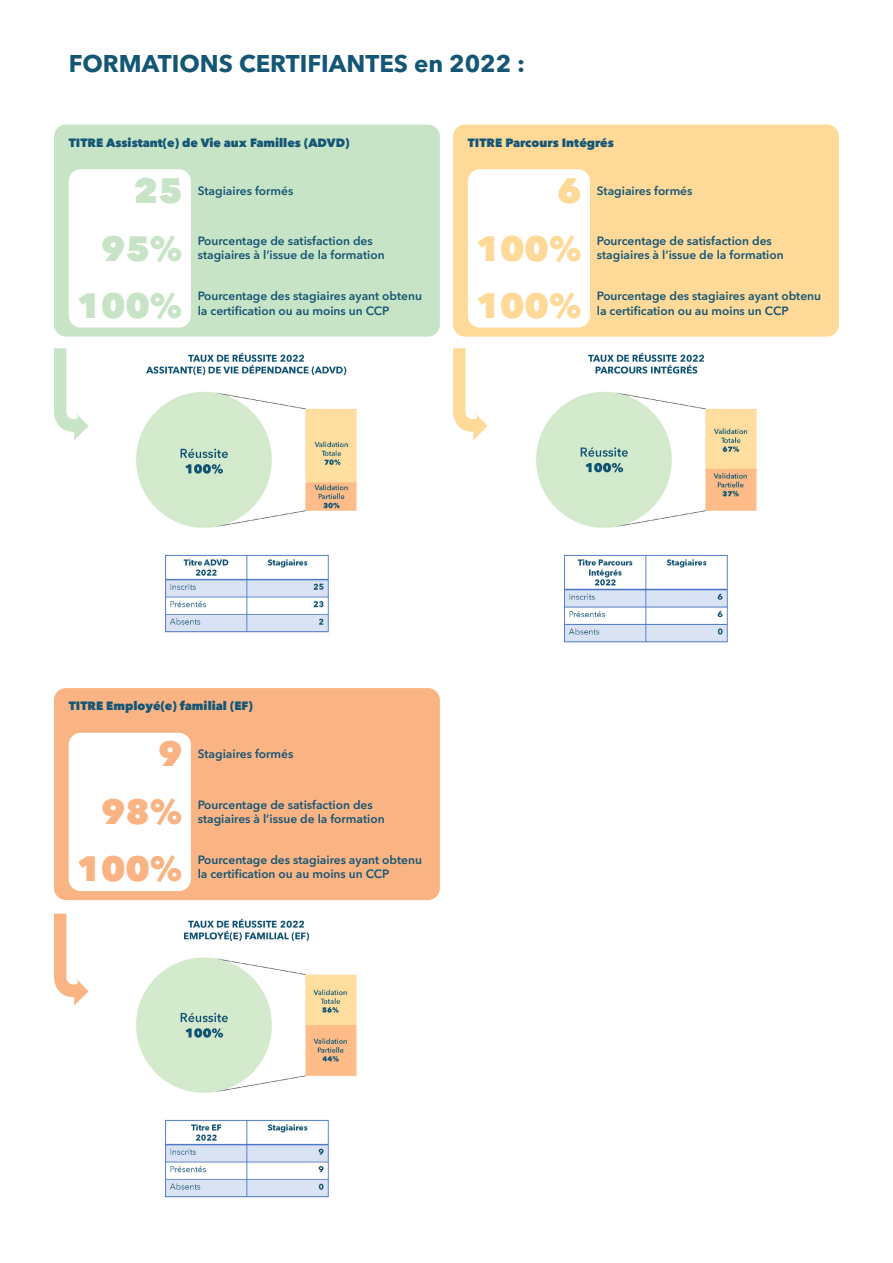
<style>
.page{position:relative;width:893px;height:1263px;background:#fff}
.page>*{position:absolute;margin:0;border:0;box-sizing:border-box;transform-origin:0 0}
.t1{font:800 34.95px "Avenir Next LT Pro";color:#c8e4c6}
.t2{font:800 34.95px "Avenir Next LT Pro";color:#fed998}
.t3{font:800 34.95px "Avenir Next LT Pro";color:#fab484}
.t4{font:700 24px "Avenir Next LT Pro";color:#145675}
.t5{font:600 12px/14.4px "Avenir Next LT Pro";color:#145675}
.t6{font:800 12px "Avenir Next LT Pro";color:#145675}
</style>
<div class="page">
<div style="left:54px;top:125px;width:386px;height:212px;background:#c8e4c6;border-radius:12px"></div>
<div style="left:69px;top:169px;width:122px;height:159px;background:#fff;border-radius:12px"></div>
<div style="left:54px;top:688px;width:386px;height:212px;background:#fab484;border-radius:12px"></div>
<div style="left:69px;top:733px;width:122px;height:158px;background:#fff;border-radius:12px"></div>
<div style="left:453px;top:125px;width:386px;height:212px;background:#fed998;border-radius:12px"></div>
<div style="left:468px;top:169px;width:122px;height:159px;background:#fff;border-radius:12px"></div>
<img style="left:136px;top:352px;width:221px;height:176px">
<img style="left:165px;top:554px;width:164px;height:79px">
<svg style="left:54px;top:348px;width:35px;height:92px"></svg>
<img style="left:536px;top:352px;width:221px;height:176px">
<img style="left:564px;top:554px;width:164px;height:89px">
<svg style="left:453px;top:348px;width:35px;height:92px"></svg>
<img style="left:136px;top:918px;width:221px;height:175px">
<img style="left:165px;top:1119px;width:164px;height:79px">
<svg style="left:54px;top:914px;width:35px;height:91px"></svg>
<p class="t4" style="left:69px;top:49px;width:458px">FORMATIONS CERTIFIANTES en 2022 :</p>
<p class="t6" style="left:69px;top:135px;width:282px">TITRE Assistant(e) de Vie aux Familles (ADVD)</p>
<p class="t5" style="left:198px;top:183px;width:97px">Stagiaires formés</p>
<p class="t5" style="left:198px;top:234px;width:188px">Pourcentage de satisfaction des stagiaires à l’issue de la formation</p>
<p class="t5" style="left:198px;top:289px;width:226px">Pourcentage des stagiaires ayant obtenu la certification ou au moins un CCP</p>
<p class="t1" style="left:134px;top:169px;width:50px">25</p>
<p class="t1" style="left:101px;top:227px;width:83px">95%</p>
<p class="t1" style="left:77px;top:284px;width:107px">100%</p>
<p class="t6" style="left:468px;top:135px;width:148px">TITRE Parcours Intégrés</p>
<p class="t5" style="left:597px;top:183px;width:97px">Stagiaires formés</p>
<p class="t5" style="left:597px;top:234px;width:188px">Pourcentage de satisfaction des stagiaires à l’issue de la formation</p>
<p class="t5" style="left:597px;top:289px;width:226px">Pourcentage des stagiaires ayant obtenu la certification ou au moins un CCP</p>
<p class="t2" style="left:557px;top:169px;width:26px">6</p>
<p class="t2" style="left:476px;top:227px;width:107px">100%</p>
<p class="t2" style="left:476px;top:284px;width:107px">100%</p>
<p class="t6" style="left:69px;top:698px;width:186px">TITRE Employé(e) familial (EF)</p>
<p class="t5" style="left:198px;top:747px;width:97px">Stagiaires formés</p>
<p class="t5" style="left:198px;top:797px;width:188px">Pourcentage de satisfaction des stagiaires à l’issue de la formation</p>
<p class="t5" style="left:198px;top:852px;width:226px">Pourcentage des stagiaires ayant obtenu la certification ou au moins un CCP</p>
<p class="t3" style="left:158px;top:732px;width:26px">9</p>
<p class="t3" style="left:101px;top:790px;width:83px">98%</p>
<p class="t3" style="left:77px;top:847px;width:107px">100%</p>
</div>
